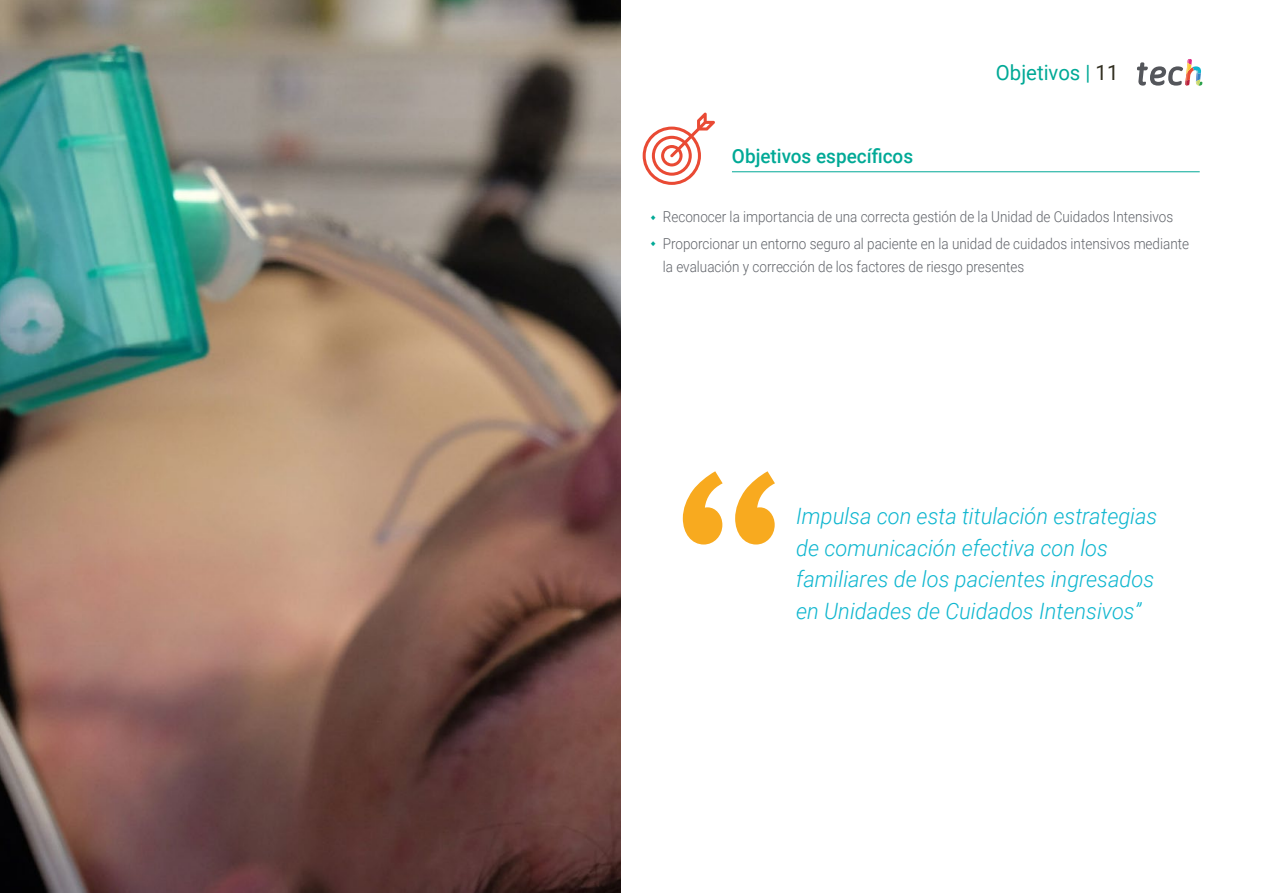
<style>
.page{position:relative;width:1263px;height:893px;background:#fff}
.page>*{position:absolute;margin:0;border:0;box-sizing:border-box;transform-origin:0 0}
.t1{font:italic 300 22.5px/31.5px "Roboto";color:#0fb6cf}
.t2{font:21px "Roboto";color:#00a996}
.t3{font:500 19.5px "Roboto";color:#00a996}
.t4{font:300 15px/26.7px "Roboto";color:#61646a;scale:.9 1}
.s1{color:#312e20}
</style>
<div class="page">
<hr style="left:732px;top:171px;width:468px;height:1px;background:#00a996">
<svg style="left:643px;top:112px;width:72px;height:73px"></svg>
<img style="left:0;top:0;width:621px;height:893px">
<svg style="left:1137px;top:59px;width:65px;height:27px"></svg>
<svg style="left:683px;top:471px;width:92px;height:73px"></svg>
<h3 class="t3" style="left:732px;top:143px;width:183px">Objetivos específicos</h3>
<h2 class="t2" style="left:996px;top:57px;width:124px">Objetivos | <span class="s1">11</span></h2>
<p class="t4" style="left:663px;top:203px;width:586px">Reconocer la importancia de una correcta gestión de la Unidad de Cuidados Intensivos<br>Proporcionar un entorno seguro al paciente en la unidad de cuidados intensivos mediante</p>
<p class="t4" style="left:663px;top:252px;width:403px">la evaluación y corrección de los factores de riesgo presentes</p>
<h1 class="t1" style="left:796px;top:499px;width:363px">Impulsa con esta titulación estrategias de comunicación efectiva con los familiares de los pacientes ingresados en Unidades de Cuidados Intensivos”</h1>
</div>
